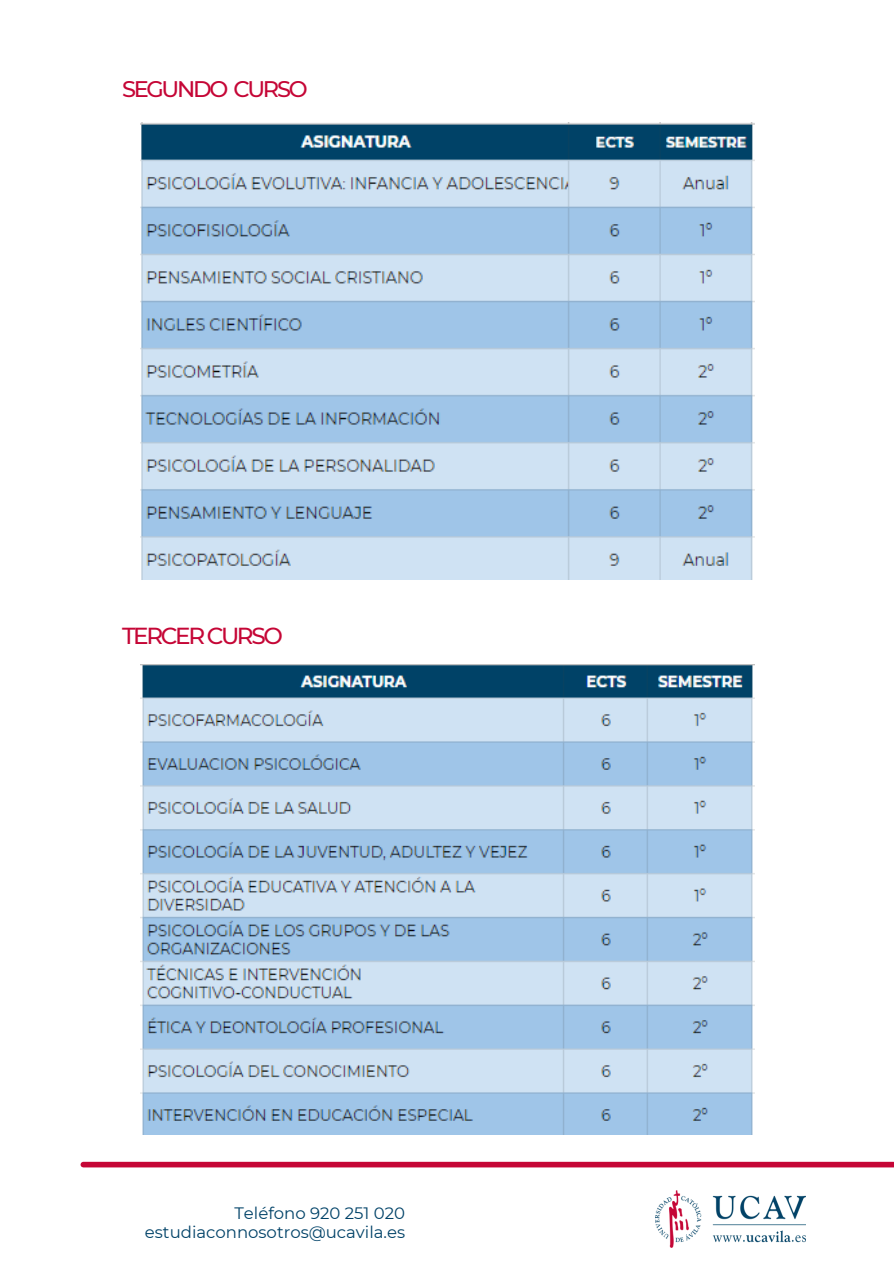
<style>
.page{position:relative;width:894px;height:1264px;background:#fff}
.page>*{position:absolute;margin:0;border:0;box-sizing:border-box;transform-origin:0 0}
.t1{font:500 23.1px "Montserrat";letter-spacing:-.105em;color:#c50636}
.t2{font:500 22.5px "Montserrat";letter-spacing:-.105em;color:#c50636}
.t3{font:16.5px "Montserrat";color:#004268}
</style>
<div class="page">
<div style="left:83px;top:1161px;width:810px;height:6px;background:#c50636"></div>
<img style="left:655px;top:1190px;width:150px;height:57px">
<img style="left:140px;top:122px;width:614px;height:458px">
<img style="left:140px;top:664px;width:614px;height:470px">
<p class="t2" style="left:122px;top:75px;width:187px">SEGUNDO CURSO</p>
<p class="t1" style="left:122px;top:621px;width:162px">TERCER CURSO</p>
<p class="t3" style="left:234px;top:1202px;width:172px">Teléfono 920 251 020</p>
<p class="t3" style="left:145px;top:1221px;width:261px">estudiaconnosotros@ucavila.es</p>
</div>
